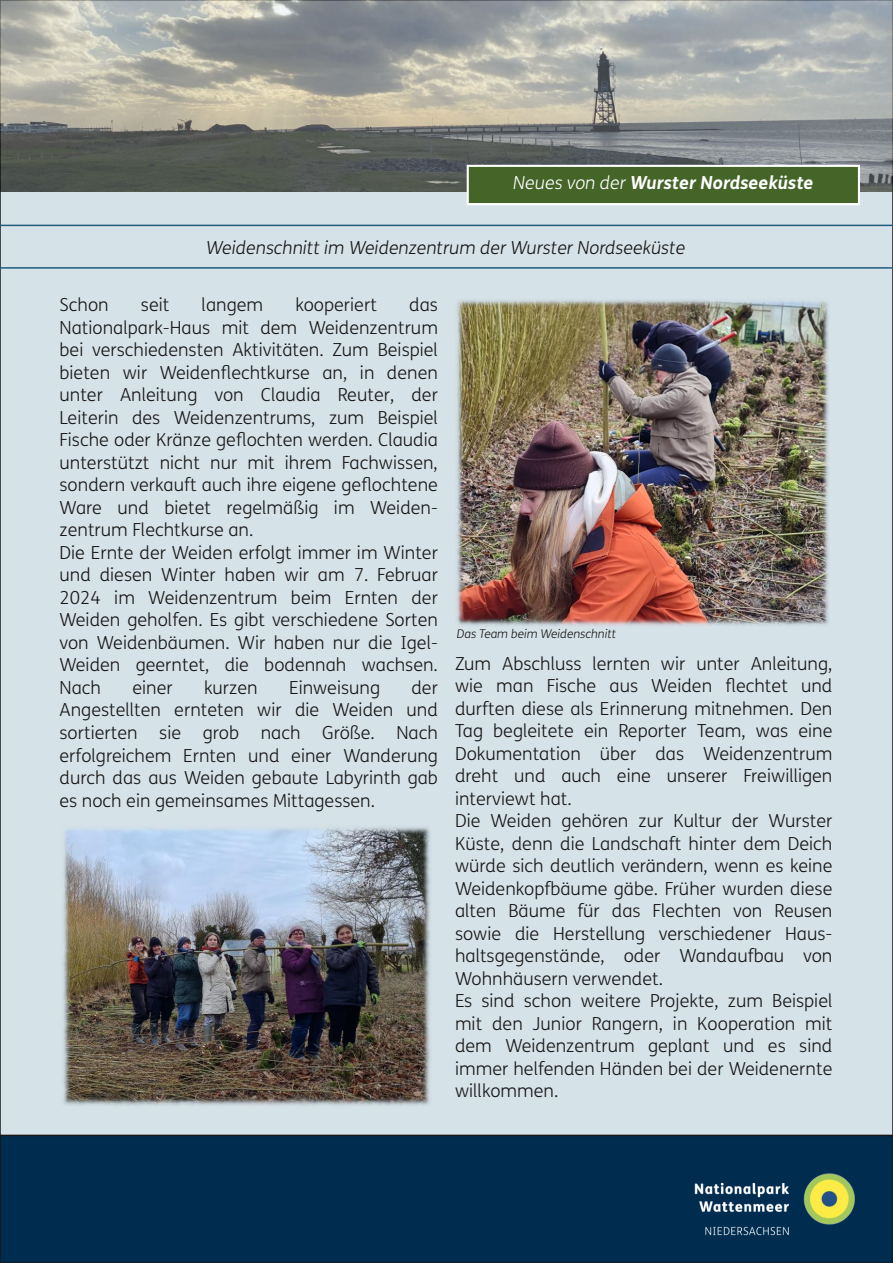
<style>
.page{position:relative;width:893px;height:1263px;background:#d5e2e8}
.page>*{position:absolute;margin:0;border:0;box-sizing:border-box;transform-origin:0 0}
.t1{font:300 18px/22.5px "FS Me";color:#181715}
.t2{font:italic 300 18px "FS Me";color:#181715}
.t3{font:italic 700 18px "FS Me";color:#fff}
.t4{font:italic 300 12px "FS Me";color:#181715}
.s1{font-weight:300}
</style>
<div class="page">
<img style="left:0;top:0;width:893px;height:191px">
<div style="left:0;top:1135px;width:893px;height:128px;background:#002c50"></div>
<div style="left:0;top:1135px;width:893px;height:128px;border:2px solid #181715"></div>
<img style="left:656px;top:1135px;width:237px;height:128px">
<hr style="left:0;top:225px;width:893px;height:1px;background:#205b7d">
<hr style="left:0;top:267px;width:893px;height:2px;background:#205b7d">
<div style="left:468px;top:166px;width:391px;height:38px;background:#446428"></div>
<div style="left:467px;top:165px;width:393px;height:40px;border:2px solid #fff"></div>
<img style="left:456px;top:299px;width:373px;height:327px">
<img style="left:62px;top:827px;width:368px;height:279px">
<p class="t3" style="left:513px;top:176px;width:302px"><span class="s1">Neues von der</span> Wurster Nordseeküste</p>
<p class="t2" style="left:206px;top:241px;width:481px">Weidenschnitt im Weidenzentrum der Wurster Nordseeküste</p>
<p class="t1" style="left:60px;top:296px;width:51px">Schon</p>
<p class="t1" style="left:141px;top:296px;width:30px">seit</p>
<p class="t1" style="left:202px;top:296px;width:63px">langem</p>
<p class="t1" style="left:295px;top:296px;width:83px">kooperiert</p>
<p class="t1" style="left:60px;top:296px;width:380px;text-indent:350px">das Nationalpark-Haus mit dem Weidenzentrum bei verschiedensten Aktivitäten. Zum Beispiel bieten wir Weidenflechtkurse an, in denen unter Anleitung von Claudia Reuter, der Leiterin des Weidenzentrums, zum Beispiel Fische oder Kränze geflochten werden. Claudia unterstützt nicht nur mit ihrem Fachwissen, sondern verkauft auch ihre eigene geflochtene Ware und bietet regelmäßig im Weiden&shy;zentrum Flechtkurse an.<br>Die Ernte der Weiden erfolgt immer im Winter und diesen Winter haben wir am 7. Februar 2024 im Weidenzentrum beim Ernten der Weiden geholfen. Es gibt verschiedene Sorten von Weidenbäumen. Wir haben nur die Igel-Weiden geerntet, die bodennah wachsen.<br>Nach</p>
<p class="t1" style="left:132px;top:678px;width:42px">einer</p>
<p class="t1" style="left:204px;top:678px;width:55px">kurzen</p>
<p class="t1" style="left:289px;top:678px;width:93px">Einweisung</p>
<p class="t1" style="left:60px;top:678px;width:380px;text-align:justify;text-indent:352px">der Angestellten ernteten wir die Weiden und sortierten sie grob nach Größe. Nach erfolgreichem Ernten und einer Wanderung durch das aus Weiden gebaute Labyrinth gab es noch ein gemeinsames Mittagessen.</p>
<p class="t4" style="left:457px;top:629px;width:161px">Das Team beim Weidenschnitt</p>
<p class="t1" style="left:455px;top:654px;width:379px">Zum Abschluss lernten wir unter Anleitung, wie man Fische aus Weiden flechtet und durften diese als Erinnerung mitnehmen. Den Tag begleitete ein Reporter Team, was eine Dokumentation über das Weidenzentrum dreht und auch eine unserer Freiwilligen interviewt hat.<br>Die Weiden gehören zur Kultur der Wurster Küste, denn die Landschaft hinter dem Deich würde sich deutlich verändern, wenn es keine Weidenkopfbäume gäbe. Früher wurden diese alten Bäume für das Flechten von Reusen sowie die Herstellung verschiedener Haus&shy;haltsgegenstände, oder Wandaufbau von Wohnhäusern verwendet.<br>Es sind schon weitere Projekte, zum Beispiel mit den Junior Rangern, in Kooperation mit dem Weidenzentrum geplant und es sind immer helfenden Händen bei der Weidenernte willkommen.</p>
</div>
